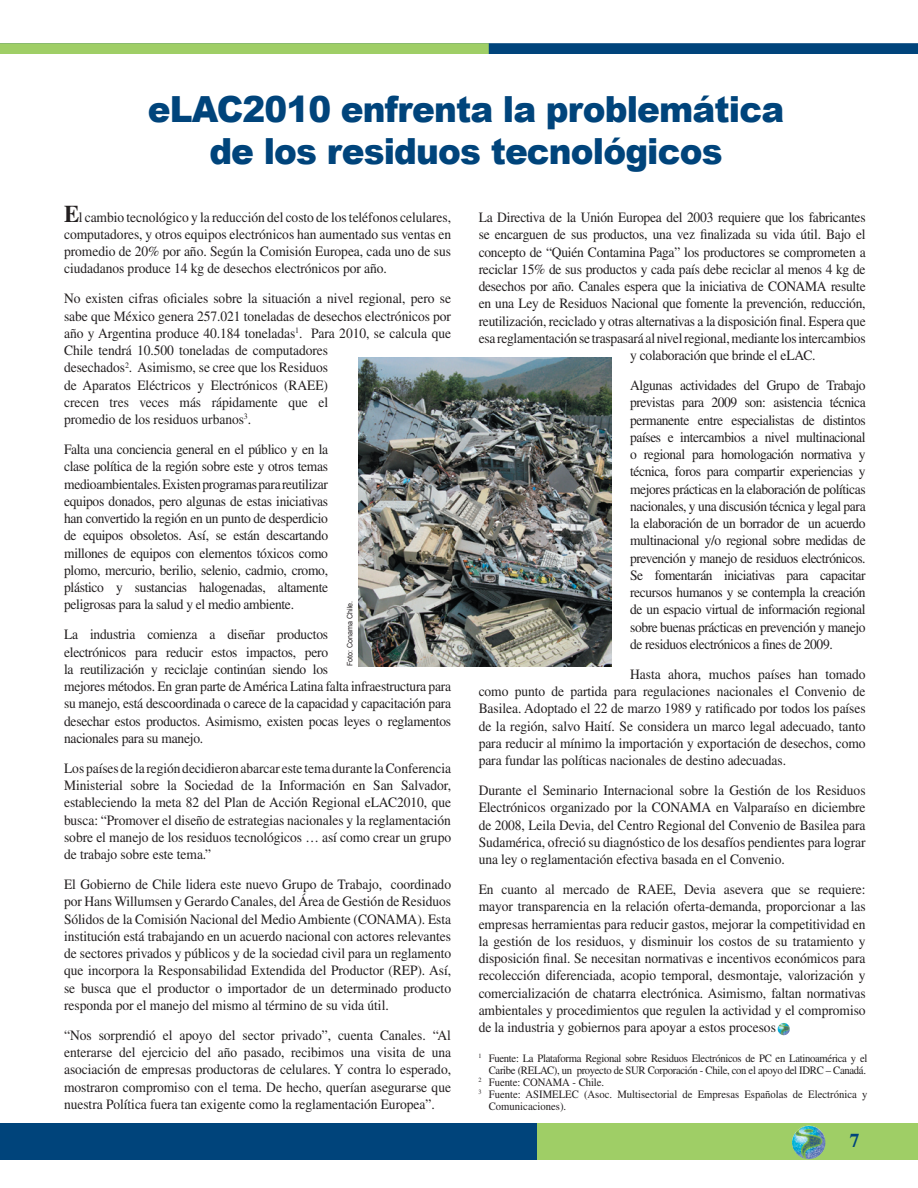
<style>
.page{position:relative;width:918px;height:1188px;background:#fff}
.page>*{position:absolute;margin:0;border:0;box-sizing:border-box;transform-origin:0 0}
.t1{font:900 36px/42px "Arial";letter-spacing:-.025em;color:#00447b;text-align:center;scale:.95 1}
.t2{font:700 19.5px "Times";color:#00447b}
.t3{font:14.25px/17.2px "Times";letter-spacing:-.02em;color:#231f20;text-align:justify;scale:.95 1}
.t4{font:11.25px "Times";letter-spacing:-.03em;color:#231f20;scale:.95 1}
.t5{font:11.25px "Times";color:#231f20;scale:.95 1}
.t6{font:11.25px "Times";letter-spacing:-.005em;color:#231f20;scale:.95 1}
.t7{font:7.5px "Arial";color:#231f20;scale:.95 1}
.s1{font-weight:700;font-size:24px}
</style>
<div class="page">
<div style="left:0;top:1124px;width:918px;height:36px;background:#9fce66"></div>
<div style="left:0;top:1124px;width:537px;height:36px;background:#00447b"></div>
<svg style="left:0;top:43px;width:918px;height:11px;background:#558e71"></svg>
<img style="left:792px;top:1126px;width:34px;height:34px">
<svg style="left:777px;top:1023px;width:13px;height:12px"></svg>
<img style="left:358px;top:357px;width:253px;height:309px">
<h1 class="t1" style="left:148px;top:89px;width:671px">eLAC2010 enfrenta la problemática de los residuos tecnológicos</h1>
<p class="t3" style="left:64px;top:208px;width:409px"><span class="s1">E</span>l cambio tecnológico y la reducción del costo de los teléfonos celulares, computadores, y otros equipos electrónicos han aumentado sus ventas en promedio de 20% por año. Según la Comisión Europea, cada uno de sus ciudadanos produce 14 kg de desechos electrónicos por año.</p>
<p class="t3" style="left:64px;top:290px;width:409px;text-align:left">No existen cifras oficiales sobre la situación a nivel regional, pero se sabe que México genera 257.021 toneladas de desechos electrónicos por año y Argentina produce 40.184 toneladas<sup>1</sup>. Para 2010, se calcula que Chile tendrá 10.500 toneladas de computadores<br>desechados<sup>2</sup>. Asimismo, se cree que los Residuos<br>de Aparatos Eléctricos y Electrónicos (RAEE)<br>crecen tres veces más rápidamente que el<br>promedio de los residuos urbanos<sup>3</sup>.</p>
<p class="t3" style="left:64px;top:441px;width:279px">Falta una conciencia general en el público y en la clase política de la región sobre este y otros temas medioambientales. Existen programas para reutilizar equipos donados, pero algunas de estas iniciativas han convertido la región en un punto de desperdicio de equipos obsoletos. Así, se están descartando millones de equipos con elementos tóxicos como plomo, mercurio, berilio, selenio, cadmio, cromo, plástico y sustancias halogenadas, altamente peligrosas para la salud y el medio ambiente.</p>
<p class="t3" style="left:64px;top:626px;width:409px;text-align:left">La industria comienza a diseñar productos<br>electrónicos para reducir estos impactos, pero<br>la reutilización y reciclaje continúan siendo los<br>mejores métodos. En gran parte de América Latina falta infraestructura para su manejo, está descoordinada o carece de la capacidad y capacitación para desechar estos productos. Asimismo, existen pocas leyes o reglamentos nacionales para su manejo.</p>
<p class="t3" style="left:64px;top:759px;width:409px">Los países de la región decidieron abarcar este tema durante la Conferencia Ministerial sobre la Sociedad de la Información en San Salvador, estableciendo la meta 82 del Plan de Acción Regional eLAC2010, que busca: “Promover el diseño de estrategias nacionales y la reglamentación sobre el manejo de los residuos tecnológicos … así como crear un grupo de trabajo sobre este tema.”</p>
<p class="t3" style="left:64px;top:876px;width:409px">El Gobierno de Chile lidera este nuevo Grupo de Trabajo, coordinado por Hans Willumsen y Gerardo Canales, del Área de Gestión de Residuos Sólidos de la Comisión Nacional del Medio Ambiente (CONAMA). Esta institución está trabajando en un acuerdo nacional con actores relevantes de sectores privados y públicos y de la sociedad civil para un reglamento que incorpora la Responsabilidad Extendida del Productor (REP). Así, se busca que el productor o importador de un determinado producto responda por el manejo del mismo al término de su vida útil.</p>
<p class="t3" style="left:64px;top:1026px;width:409px">“Nos sorprendió el apoyo del sector privado”, cuenta Canales. “Al enterarse del ejercicio del año pasado, recibimos una visita de una asociación de empresas productoras de celulares. Y contra lo esperado, mostraron compromiso con el tema. De hecho, querían asegurarse que nuestra Política fuera tan exigente como la reglamentación Europea”.</p>
<p class="t7" style="left:346px;top:666px;width:70px;rotate:-90deg">Foto: Conama Chile.</p>
<p class="t3" style="left:479px;top:209px;width:409px">La Directiva de la Unión Europea del 2003 requiere que los fabricantes</p>
<p class="t3" style="left:479px;top:226px;width:409px">se encarguen de sus productos, una vez finalizada su vida útil. Bajo el</p>
<p class="t3" style="left:479px;top:243px;width:409px">concepto de “Quién Contamina Paga” los productores se comprometen a</p>
<p class="t3" style="left:479px;top:260px;width:409px">reciclar 15% de sus productos y cada país debe reciclar al menos 4 kg de</p>
<p class="t3" style="left:479px;top:278px;width:409px">desechos por año. Canales espera que la iniciativa de CONAMA resulte</p>
<p class="t3" style="left:479px;top:295px;width:409px">en una Ley de Residuos Nacional que fomente la prevención, reducción,</p>
<p class="t3" style="left:479px;top:312px;width:409px">reutilización, reciclado y otras alternativas a la disposición final. Espera que</p>
<p class="t3" style="left:479px;top:329px;width:409px">esa reglamentación se traspasará al nivel regional, mediante los intercambios</p>
<p class="t3" style="left:630px;top:347px;width:197px">y colaboración que brinde el eLAC.</p>
<p class="t3" style="left:630px;top:377px;width:249px">Algunas actividades del Grupo de Trabajo previstas para 2009 son: asistencia técnica permanente entre especialistas de distintos países e intercambios a nivel multinacional o regional para homologación normativa y técnica, foros para compartir experiencias y mejores prácticas en la elaboración de políticas nacionales, y una discusión técnica y legal para la elaboración de un borrador de un acuerdo multinacional y/o regional sobre medidas de prevención y manejo de residuos electrónicos.<br>Se fomentarán iniciativas para capacitar recursos humanos y se contempla la creación de un espacio virtual de información regional sobre buenas prácticas en prevención y manejo de residuos electrónicos a fines de 2009.</p>
<p class="t3" style="left:479px;top:665px;width:409px;text-indent:152px">Hasta ahora, muchos países han tomado como punto de partida para regulaciones nacionales el Convenio de Basilea. Adoptado el 22 de marzo 1989 y ratificado por todos los países de la región, salvo Haití. Se considera un marco legal adecuado, tanto para reducir al mínimo la importación y exportación de desechos, como para fundar las políticas nacionales de destino adecuadas.</p>
<p class="t3" style="left:479px;top:782px;width:409px">Durante el Seminario Internacional sobre la Gestión de los Residuos Electrónicos organizado por la CONAMA en Valparaíso en diciembre de 2008, Leila Devia, del Centro Regional del Convenio de Basilea para Sudamérica, ofreció su diagnóstico de los desafíos pendientes para lograr una ley o reglamentación efectiva basada en el Convenio.</p>
<p class="t3" style="left:479px;top:881px;width:409px">En cuanto al mercado de RAEE, Devia asevera que se requiere: mayor transparencia en la relación oferta-demanda, proporcionar a las empresas herramientas para reducir gastos, mejorar la competitividad en la gestión de los residuos, y disminuir los costos de su tratamiento y disposición final. Se necesitan normativas e incentivos económicos para recolección diferenciada, acopio temporal, desmontaje, valorización y comercialización de chatarra electrónica. Asimismo, faltan normativas ambientales y procedimientos que regulen la actividad y el compromiso de la industria y gobiernos para apoyar a estos procesos</p>
<p class="t4" style="left:478px;top:1052px;width:411px"><sup>1</sup> Fuente: La Plataforma Regional sobre Residuos Electrónicos de PC en Latinoamérica y el</p>
<p class="t4" style="left:489px;top:1064px;width:399px">Caribe (RELAC), un proyecto de SUR Corporación - Chile, con el apoyo del IDRC – Canadá.</p>
<p class="t6" style="left:478px;top:1076px;width:134px"><sup>2</sup> Fuente: CONAMA - Chile.</p>
<p class="t5" style="left:478px;top:1088px;width:411px"><sup>3</sup> Fuente: ASIMELEC (Asoc. Multisectorial de Empresas Españolas de Electrónica y</p>
<p class="t5" style="left:489px;top:1100px;width:83px">Comunicaciones).</p>
<h2 class="t2" style="left:850px;top:1129px;width:11px">7</h2>
</div>
